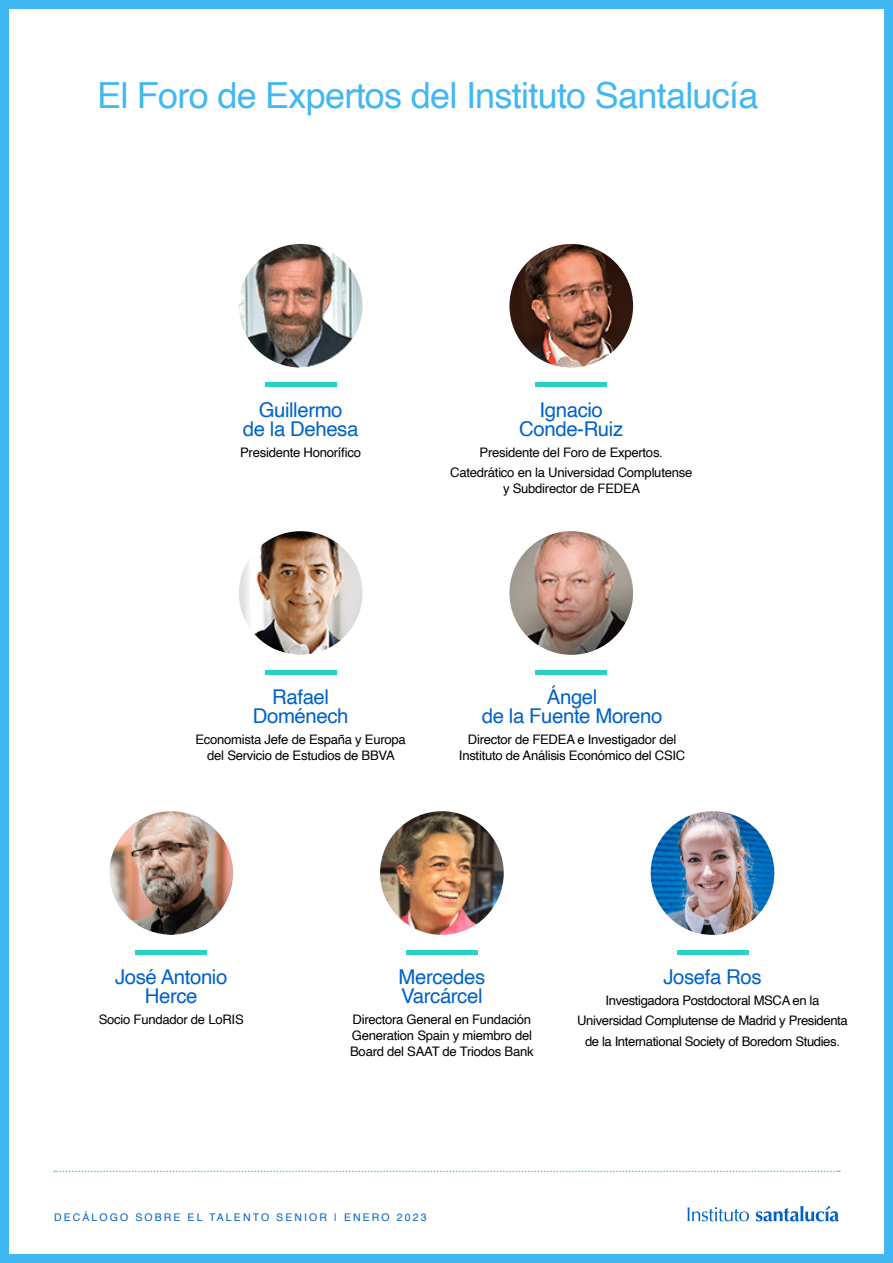
<style>
.page{position:relative;width:893px;height:1263px;background:#fff}
.page>*{position:absolute;margin:0;border:0;box-sizing:border-box;transform-origin:0 0}
.t1{font:36px "Helvetica";letter-spacing:-.02em;color:#41b8f2}
.t2{font:20.4px/18.9px "Helvetica";letter-spacing:-.02em;color:#0062c8;text-align:center}
.t3{font:13.05px/16px "Helvetica";letter-spacing:-.02em;color:#000;text-align:center}
.t4{font:10.5px "Helvetica";letter-spacing:.2em;color:#0062c8}
</style>
<div class="page">
<svg style="left:54px;top:1170px;width:786px;height:2px"></svg>
<svg style="left:688px;top:1207px;width:61px;height:14px"></svg>
<svg style="left:756px;top:1206px;width:83px;height:15px"></svg>
<div style="left:0;top:0;width:893px;height:1263px;border:9px solid #41b8f2"></div>
<img style="left:239px;top:244px;width:123px;height:124px;border-radius:62px">
<hr style="left:265px;top:383px;width:72px;height:4px;background:#29d1c7">
<img style="left:509px;top:244px;width:124px;height:124px;border-radius:62px">
<hr style="left:535px;top:383px;width:72px;height:4px;background:#29d1c7">
<img style="left:239px;top:531px;width:123px;height:124px;border-radius:62px">
<hr style="left:265px;top:670px;width:72px;height:4px;background:#29d1c7">
<img style="left:509px;top:531px;width:124px;height:124px;border-radius:62px">
<hr style="left:535px;top:670px;width:72px;height:4px;background:#29d1c7">
<img style="left:109px;top:811px;width:124px;height:124px;border-radius:62px">
<img style="left:651px;top:811px;width:123px;height:124px;border-radius:62px">
<hr style="left:135px;top:950px;width:72px;height:4px;background:#29d1c7">
<hr style="left:677px;top:950px;width:71px;height:4px;background:#29d1c7">
<img style="left:380px;top:811px;width:124px;height:124px;border-radius:62px">
<hr style="left:406px;top:950px;width:72px;height:4px;background:#29d1c7">
<h1 class="t1" style="left:97px;top:67px;width:663px">El Foro de Expertos del Instituto Santalucía</h1>
<h2 class="t2" style="left:243px;top:401px;width:117px">Guillermo<br>de la Dehesa</h2>
<p class="t3" style="left:240px;top:444px;width:122px">Presidente Honorífico</p>
<h2 class="t2" style="left:519px;top:401px;width:105px">Ignacio<br>Conde-Ruiz</h2>
<p class="t3" style="left:450px;top:442px;width:244px;line-height:20.4px">Presidente del Foro de Expertos.<br>Catedrático en la Universidad Complutense</p>
<p class="t3" style="left:503px;top:481px;width:139px">y Subdirector de FEDEA</p>
<h2 class="t2" style="left:253px;top:688px;width:97px">Rafael<br>Doménech</h2>
<p class="t3" style="left:195px;top:731px;width:212px">Economista Jefe de España y Europa del Servicio de Estudios de BBVA</p>
<h2 class="t2" style="left:482px;top:688px;width:182px">Ángel<br>de la Fuente Moreno</h2>
<p class="t3" style="left:459px;top:731px;width:228px">Director de FEDEA e Investigador del<br>Instituto de Análisis Económico del CSIC</p>
<h2 class="t2" style="left:115px;top:968px;width:114px">José Antonio<br>Herce</h2>
<p class="t3" style="left:99px;top:1011px;width:146px">Socio Fundador de LoRIS</p>
<h2 class="t2" style="left:399px;top:968px;width:88px;text-align:left">Mercedes<br>Varcárcel</h2>
<p class="t3" style="left:350px;top:1011px;width:185px;text-align:left">Directora General en Fundación<br>Generation Spain y miembro del<br>Board del SAAT de Triodos Bank</p>
<h2 class="t2" style="left:663px;top:968px;width:100px">Josefa Ros</h2>
<p class="t3" style="left:577px;top:990px;width:272px;line-height:20.4px">Investigadora Postdoctoral MSCA en la<br>Universidad Complutense de Madrid y Presidenta de la International Society of Boredom Studies.</p>
<p class="t4" style="left:54px;top:1209px;width:374px">DECÁLOGO SOBRE EL TALENTO SENIOR | ENERO 2023</p>
</div>
